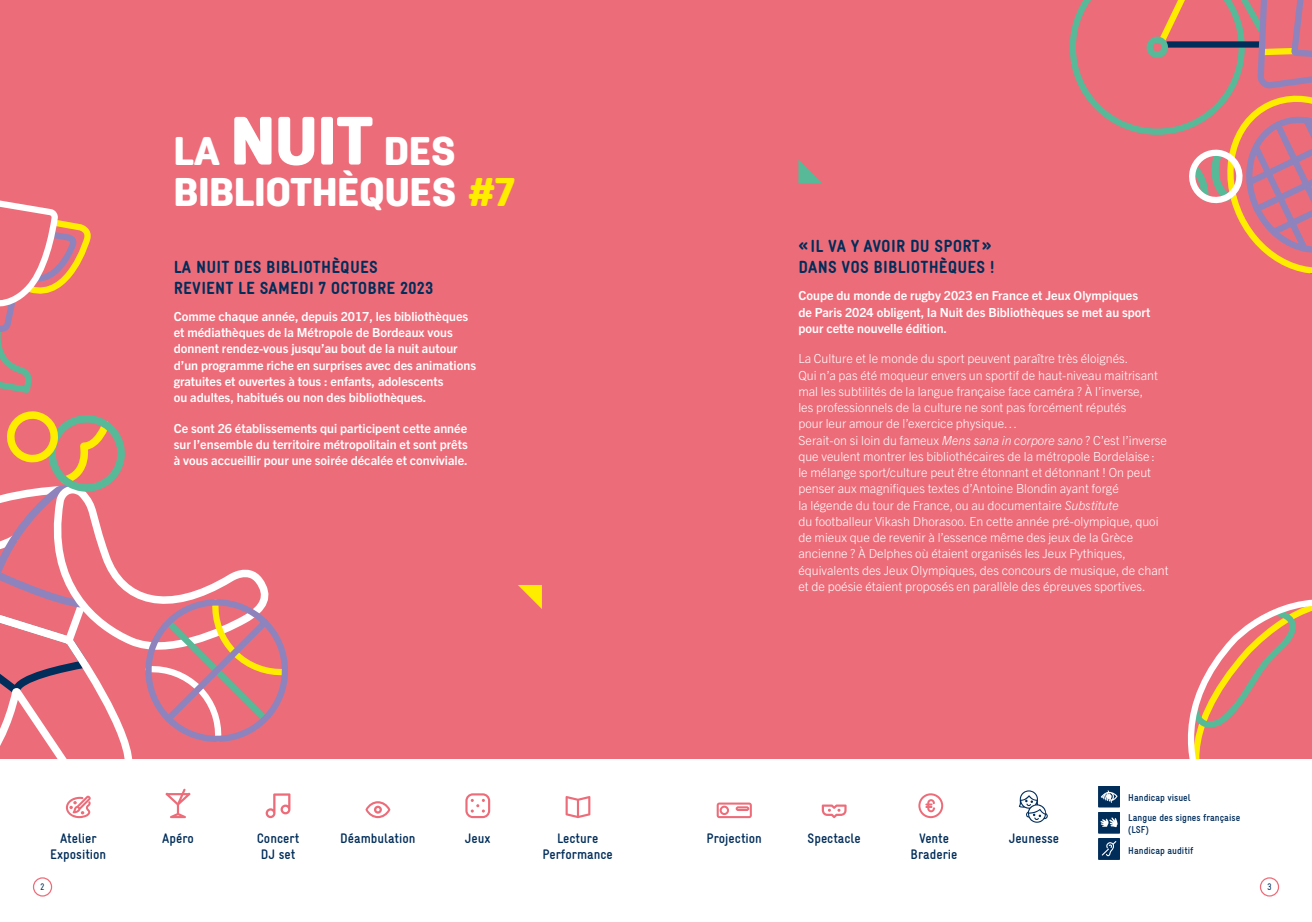
<style>
.page{position:relative;width:1312px;height:922px;background:#fff}
.page>*{position:absolute;margin:0;border:0;box-sizing:border-box;transform-origin:0 0}
.t1{font:900 40px/41px "Antartida Rounded";color:#fff}
.t2{font:900 condensed 17.5px/21px "Gravur LL";letter-spacing:.01em;color:#002d5a}
.t3{font:700 condensed 13.75px/16.5px "Gravur LL";color:#002d5a;text-align:center}
.t4{font:300 12.5px/16.2px "Trade Gothic Next LT Pro";color:#fff}
.t5{font:700 12.5px/16.2px "Trade Gothic Next LT Pro";color:#fff}
.t6{font:700 condensed 10px/12px "Gravur LL";color:#002d5a}
.t7{font:9.5px "Gravur Condensed Pro";color:#002d5a}
.s1{font-size:68.12px}
.s2{color:#ffed00}
.s3{font-style:italic}
</style>
<div class="page">
<div style="left:33px;top:877px;width:19px;height:19px;border:1px solid #ed6c79;border-radius:50%"></div>
<div style="left:1259px;top:877px;width:19px;height:19px;border:1px solid #ed6c79;border-radius:50%"></div>
<div style="left:0;top:0;width:1311px;height:758px;background:#ed6c79"></div>
<svg style="left:1188px;top:599px;width:123px;height:159px"></svg>
<svg style="left:66px;top:795px;width:25px;height:22px"></svg>
<svg style="left:165px;top:788px;width:25px;height:29px"></svg>
<svg style="left:265px;top:793px;width:25px;height:24px"></svg>
<svg style="left:365px;top:801px;width:25px;height:16px"></svg>
<svg style="left:465px;top:793px;width:25px;height:24px"></svg>
<svg style="left:918px;top:793px;width:25px;height:24px"></svg>
<svg style="left:1018px;top:790px;width:29px;height:32px"></svg>
<svg style="left:821px;top:804px;width:25px;height:13px"></svg>
<svg style="left:565px;top:796px;width:25px;height:21px"></svg>
<svg style="left:716px;top:802px;width:35px;height:15px"></svg>
<svg style="left:1098px;top:786px;width:21px;height:73px"></svg>
<svg style="left:0;top:200px;width:90px;height:193px"></svg>
<svg style="left:1069px;top:0;width:242px;height:274px"></svg>
<div style="left:1146px;top:37px;width:21px;height:21px;border:6px solid #58b998;border-radius:50%"></div>
<svg style="left:518px;top:585px;width:24px;height:24px"></svg>
<svg style="left:798px;top:159px;width:24px;height:24px"></svg>
<svg style="left:0;top:411px;width:288px;height:347px"></svg>
<h1 class="t1" style="left:174px;top:131px;width:342px">LA <span class="s1">NUIT</span> DES<br>BIBLIOTHÈQUES <span class="s2">#7</span></h1>
<h2 class="t2" style="left:174px;top:255px;width:261px">LA NUIT DES BIBLIOTHÈQUES<br>REVIENT LE SAMEDI 7 OCTOBRE 2023</h2>
<p class="t5" style="left:174px;top:307px;width:304px">Comme chaque année, depuis 2017, les bibliothèques et médiathèques de la Métropole de Bordeaux vous donnent rendez-vous jusqu’au bout de la nuit autour d’un programme riche en surprises avec des animations gratuites et ouvertes à tous : enfants, adolescents<br>ou adultes, habitués ou non des bibliothèques.</p>
<p class="t5" style="left:174px;top:419px;width:295px;text-align:justify">Ce sont 26 établissements qui participent cette année sur l’ensemble du territoire métropolitain et sont prêts à vous accueillir pour une soirée décalée et conviviale.</p>
<h2 class="t2" style="left:798px;top:235px;width:197px">«IL VA Y AVOIR DU SPORT»<br>DANS VOS BIBLIOTHÈQUES !</h2>
<p class="t5" style="left:798px;top:287px;width:353px">Coupe du monde de rugby 2023 en France et Jeux Olympiques de Paris 2024 obligent, la Nuit des Bibliothèques se met au sport pour cette nouvelle édition.</p>
<p class="t4" style="left:798px;top:350px;width:371px">La Culture et le monde du sport peuvent paraître très éloignés.<br>Qui n’a pas été moqueur envers un sportif de haut-niveau maitrisant mal les subtilités de la langue française face caméra ? À l’inverse,<br>les professionnels de la culture ne sont pas forcément réputés<br>pour leur amour de l’exercice physique…<br>Serait-on si loin du fameux <span class="s3">Mens sana in corpore sano</span> ? C’est l’inverse que veulent montrer les bibliothécaires de la métropole Bordelaise :<br>le mélange sport/culture peut être étonnant et détonnant ! On peut penser aux magnifiques textes d’Antoine Blondin ayant forgé<br>la légende du tour de France, ou au documentaire <span class="s3">Substitute<br></span>du footballeur Vikash Dhorasoo. En cette année pré-olympique, quoi de mieux que de revenir à l’essence même des jeux de la Grèce ancienne ? À Delphes où étaient organisés les Jeux Pythiques, équivalents des Jeux Olympiques, des concours de musique, de chant et de poésie étaient proposés en parallèle des épreuves sportives.</p>
<p class="t6" style="left:1127px;top:791px;width:64px">Handicap visuel</p>
<p class="t6" style="left:1127px;top:811px;width:113px">Langue des signes française (LSF)</p>
<p class="t3" style="left:60px;top:829px;width:38px">Atelier</p>
<p class="t3" style="left:340px;top:829px;width:77px">Déambulation</p>
<p class="t3" style="left:1008px;top:829px;width:52px">Jeunesse</p>
<p class="t3" style="left:50px;top:845px;width:58px">Exposition</p>
<p class="t6" style="left:1127px;top:843px;width:67px">Handicap auditif</p>
<p class="t3" style="left:162px;top:829px;width:33px">Apéro</p>
<p class="t3" style="left:257px;top:829px;width:44px;text-align:left">Concert<br>DJ set</p>
<p class="t3" style="left:465px;top:829px;width:27px">Jeux</p>
<p class="t3" style="left:542px;top:829px;width:72px">Lecture<br>Performance</p>
<p class="t3" style="left:706px;top:829px;width:57px">Projection</p>
<p class="t3" style="left:807px;top:829px;width:55px">Spectacle</p>
<p class="t3" style="left:910px;top:829px;width:48px">Vente<br>Braderie</p>
<p class="t7" style="left:40px;top:881px;width:6px">2</p>
<p class="t7" style="left:1266px;top:881px;width:6px">3</p>
</div>
